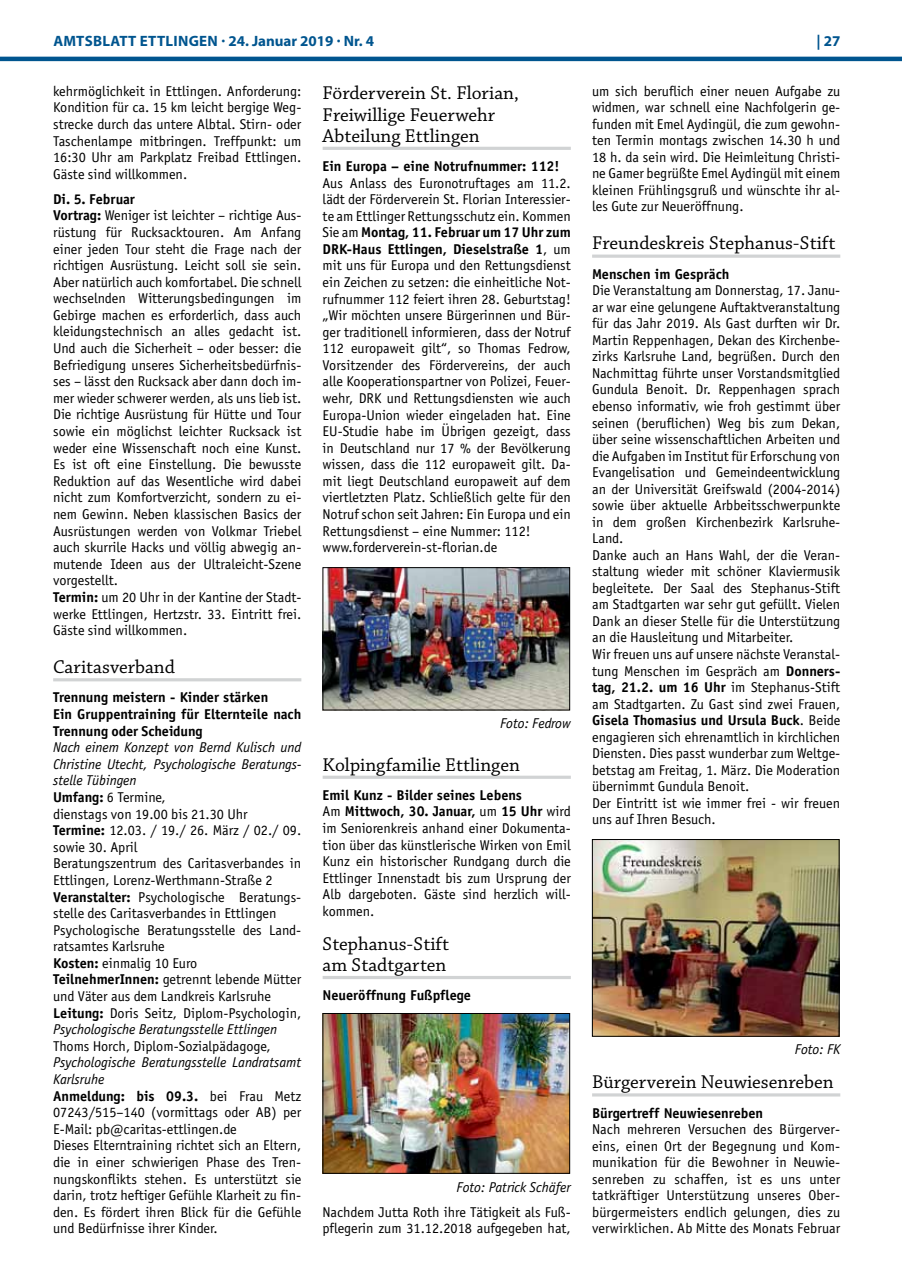
<style>
.page{position:relative;width:902px;height:1280px;background:#fff}
.page>*{position:absolute;margin:0;border:0;box-sizing:border-box;transform-origin:0 0}
.t1{font:19.5px/21.1px "Chaparral Pro";color:#000}
.t2{font:700 15px "Myriad Pro";letter-spacing:.02em;color:#00558f}
.t3{font:14.25px/16.5px "Officina Sans";color:#000}
.t4{font:700 14.25px/16.6px "Officina Sans";color:#000}
.t5{font:italic 14.25px "Officina Sans";color:#000}
.s1{font-weight:700}
.s2{font-style:italic}
</style>
<div class="page">
<hr style="left:0;top:57px;width:901px;height:4px;background:#00558f">
<hr style="left:53px;top:678px;width:248px;height:3px;background:#d1d3d4">
<hr style="left:322px;top:147px;width:248px;height:3px;background:#d1d3d4">
<hr style="left:322px;top:776px;width:248px;height:3px;background:#d1d3d4">
<hr style="left:322px;top:976px;width:248px;height:3px;background:#d1d3d4">
<img style="left:324px;top:569px;width:244px;height:139px">
<div style="left:322px;top:567px;width:248px;height:143px;border:1px solid #000"></div>
<img style="left:324px;top:1015px;width:244px;height:156px">
<div style="left:322px;top:1013px;width:248px;height:160px;border:1px solid #000"></div>
<hr style="left:592px;top:255px;width:248px;height:3px;background:#d1d3d4">
<hr style="left:592px;top:1093px;width:248px;height:3px;background:#d1d3d4">
<img style="left:594px;top:841px;width:243px;height:193px">
<div style="left:592px;top:839px;width:247px;height:197px;border:1px solid #000"></div>
<p class="t2" style="left:53px;top:31px;width:322px">Amtsblatt Ettlingen · 24. Januar 2019 · Nr. 4</p>
<p class="t2" style="left:816px;top:31px;width:25px">| 27</p>
<p class="t3" style="left:53px;top:83px;width:250px;text-align:justify">kehrmöglichkeit in Ettlingen. Anforderung:<br>Kondition für ca. 15 km leicht bergige Weg&shy;strecke durch das untere Albtal. Stirn- oder Taschenlampe mitbringen. Treffpunkt: um 16:30 Uhr am Parkplatz Freibad Ettlingen.<br>Gäste sind willkommen.</p>
<p class="t3" style="left:53px;top:191px;width:250px"><span class="s1">Di. 5. Februar<br>Vortrag:</span> Weniger ist leichter – richtige Aus&shy;rüstung für Rucksacktouren. Am Anfang einer jeden Tour steht die Frage nach der richtigen Ausrüstung. Leicht soll sie sein.<br>Aber natürlich auch komfortabel. Die schnell wechselnden Witterungsbedingungen im Gebirge machen es erforderlich, dass auch kleidungstechnisch an alles gedacht ist.<br>Und auch die Sicherheit – oder besser: die Befriedigung unseres Sicherheitsbedürfnis&shy;ses – lässt den Rucksack aber dann doch im&shy;mer wieder schwerer werden, als uns lieb ist.<br>Die richtige Ausrüstung für Hütte und Tour sowie ein möglichst leichter Rucksack ist weder eine Wissenschaft noch eine Kunst.<br>Es ist oft eine Einstellung. Die bewusste Reduktion auf das Wesentliche wird dabei nicht zum Komfortverzicht, sondern zu ei&shy;nem Gewinn. Neben klassischen Basics der Ausrüstungen werden von Volkmar Triebel auch skurrile Hacks und völlig abwegig an&shy;mutende Ideen aus der Ultraleicht-Szene vorgestellt.<br><span class="s1">Termin:</span> um 20 Uhr in der Kantine der Stadt&shy;werke Ettlingen, Hertzstr. 33. Eintritt frei.<br>Gäste sind willkommen.</p>
<h1 class="t1" style="left:53px;top:657px;width:123px">Caritasverband</h1>
<p class="t4" style="left:53px;top:689px;width:250px">Trennung meistern - Kinder stärken<br>Ein Gruppentraining für Elternteile nach<br>Trennung oder Scheidung</p>
<p class="t3" style="left:53px;top:739px;width:250px"><span class="s2">Nach einem Konzept von Bernd Kulisch und Christine Utecht, Psychologische Beratungs&shy;stelle Tübingen<br></span><span class="s1">Umfang:</span> 6 Termine,<br>dienstags von 19.00 bis 21.30 Uhr <span class="s1">Termine:</span> 12.03. / 19./ 26. März / 02./ 09. sowie 30. April<br>Beratungszentrum des Caritasverbandes in Ettlingen, Lorenz-Werthmann-Straße 2<br><span class="s1">Veranstalter:</span> Psychologische Beratungs&shy;stelle des Caritasverbandes in Ettlingen Psychologische Beratungsstelle des Land&shy;ratsamtes Karlsruhe<br><span class="s1">Kosten:</span> einmalig 10 Euro <span class="s1">TeilnehmerInnen:</span> getrennt lebende Mütter und Väter aus dem Landkreis Karlsruhe <span class="s1">Leitung:</span> Doris Seitz, Diplom-Psychologin, <span class="s2">Psychologische Beratungsstelle Ettlingen</span></p>
<p class="t3" style="left:53px;top:1038px;width:219px">Thoms Horch, Diplom-Sozialpädagoge,</p>
<p class="t3" style="left:53px;top:1054px;width:250px"><span class="s2">Psychologische Beratungsstelle Landratsamt Karlsruhe<br></span><span class="s1">Anmeldung: bis 09.3.</span> bei Frau Metz 07243/515–140 (vormittags oder AB) per E-Mail: pb@caritas-ettlingen.de<br>Dieses Elterntraining richtet sich an Eltern, die in einer schwierigen Phase des Tren&shy;nungskonflikts stehen. Es unterstützt sie darin, trotz heftiger Gefühle Klarheit zu fin&shy;den. Es fördert ihren Blick für die Gefühle und Bedürfnisse ihrer Kinder.</p>
<p class="t3" style="left:592px;top:83px;width:250px;text-align:justify">um sich beruflich einer neuen Aufgabe zu widmen, war schnell eine Nachfolgerin ge&shy;funden mit Emel Aydingül, die zum gewohn&shy;ten Termin montags zwischen 14.30 h und 18 h. da sein wird. Die Heimleitung Christi&shy;ne Gamer begrüßte Emel Aydingül mit einem kleinen Frühlingsgruß und wünschte ihr al&shy;les Gute zur Neueröffnung.</p>
<h1 class="t1" style="left:592px;top:233px;width:245px">Freundeskreis Stephanus-Stift</h1>
<p class="t4" style="left:592px;top:265px;width:139px">Menschen im Gespräch</p>
<p class="t3" style="left:592px;top:282px;width:250px">Die Veranstaltung am Donnerstag, 17. Janu&shy;ar war eine gelungene Auftaktveranstaltung für das Jahr 2019. Als Gast durften wir Dr.<br>Martin Reppenhagen, Dekan des Kirchenbe&shy;zirks Karlsruhe Land, begrüßen. Durch den Nachmittag führte unser Vorstandsmitglied Gundula Benoit. Dr. Reppenhagen sprach ebenso informativ, wie froh gestimmt über seinen (beruflichen) Weg bis zum Dekan, über seine wissenschaftlichen Arbeiten und die Aufgaben im Institut für Erforschung von Evangelisation und Gemeindeentwicklung an der Universität Greifswald (2004-2014) sowie über aktuelle Arbbeitsschwerpunkte in dem großen Kirchenbezirk Karlsruhe-Land.<br>Danke auch an Hans Wahl, der die Veran&shy;staltung wieder mit schöner Klaviermusik begleitete. Der Saal des Stephanus-Stift am Stadtgarten war sehr gut gefüllt. Vielen Dank an dieser Stelle für die Unterstützung an die Hausleitung und Mitarbeiter.<br>Wir freuen uns auf unsere nächste Veranstal&shy;tung Menschen im Gespräch am <span class="s1">Donners&shy;tag, 21.2. um 16 Uhr</span> im Stephanus-Stift am Stadtgarten. Zu Gast sind zwei Frauen, <span class="s1">Gisela Thomasius und Ursula Buck</span>. Beide engagieren sich ehrenamtlich in kirchlichen Diensten. Dies passt wunderbar zum Weltge&shy;betstag am Freitag, 1. März. Die Moderation übernimmt Gundula Benoit.<br>Der Eintritt ist wie immer frei - wir freuen uns auf Ihren Besuch.</p>
<h1 class="t1" style="left:322px;top:83px;width:198px">Förderverein St. Florian,<br>Freiwillige Feuerwehr<br>Abteilung Ettlingen</h1>
<p class="t4" style="left:322px;top:158px;width:238px">Ein Europa – eine Notrufnummer: 112!</p>
<p class="t3" style="left:322px;top:174px;width:250px">Aus Anlass des Euronotruftages am 11.2. lädt der Förderverein St. Florian Interessier&shy;te am Ettlinger Rettungsschutz ein. Kommen Sie am <span class="s1">Montag, 11. Februar um 17 Uhr zum DRK-Haus Ettlingen, Dieselstraße 1</span>, um mit uns für Europa und den Rettungsdienst ein Zeichen zu setzen: die einheitliche Not&shy;rufnummer 112 feiert ihren 28. Geburtstag! „Wir möchten unsere Bürgerinnen und Bür&shy;ger traditionell informieren, dass der Notruf 112 europaweit gilt“, so Thomas Fedrow, Vorsitzender des Fördervereins, der auch alle Kooperationspartner von Polizei, Feuer&shy;wehr, DRK und Rettungsdiensten wie auch Europa-Union wieder eingeladen hat. Eine EU-Studie habe im Übrigen gezeigt, dass in Deutschland nur 17 % der Bevölkerung wissen, dass die 112 europaweit gilt. Da&shy;mit liegt Deutschland europaweit auf dem viertletzten Platz. Schließlich gelte für den Notruf schon seit Jahren: Ein Europa und ein Rettungsdienst – eine Nummer: 112! www.forderverein-st-florian.de</p>
<p class="t5" style="left:500px;top:715px;width:72px">Foto: Fedrow</p>
<h1 class="t1" style="left:322px;top:754px;width:199px">Kolpingfamilie Ettlingen</h1>
<p class="t3" style="left:322px;top:787px;width:250px"><span class="s1">Emil Kunz - Bilder seines Lebens<br></span>Am <span class="s1">Mittwoch, 30. Januar,</span> um <span class="s1">15 Uhr</span> wird im Seniorenkreis anhand einer Dokumenta&shy;tion über das künstlerische Wirken von Emil Kunz ein historischer Rundgang durch die Ettlinger Innenstadt bis zum Ursprung der Alb dargeboten. Gäste sind herzlich will&shy;kommen.</p>
<h1 class="t1" style="left:322px;top:934px;width:128px">Stephanus-Stift am Stadtgarten</h1>
<p class="t4" style="left:322px;top:987px;width:150px">Neueröffnung Fußpflege</p>
<p class="t5" style="left:794px;top:1041px;width:47px">Foto: FK</p>
<h1 class="t1" style="left:592px;top:1072px;width:243px">Bürgerverein Neuwiesenreben</h1>
<p class="t4" style="left:592px;top:1104px;width:173px">Bürgertreff Neuwiesenreben</p>
<p class="t3" style="left:592px;top:1121px;width:250px;text-align:justify">Nach mehreren Versuchen des Bürgerver&shy;eins, einen Ort der Begegnung und Kom&shy;munikation für die Bewohner in Neuwie&shy;senreben zu schaffen, ist es uns unter tatkräftiger Unterstützung unseres Ober&shy;bürgermeisters endlich gelungen, dies zu verwirklichen. Ab Mitte des Monats Februar</p>
<p class="t5" style="left:456px;top:1178px;width:116px">Foto: Patrick Schäfer</p>
<p class="t3" style="left:322px;top:1203px;width:250px">Nachdem Jutta Roth ihre Tätigkeit als Fuß&shy;pflegerin zum 31.12.2018 aufgegeben hat,</p>
</div>
